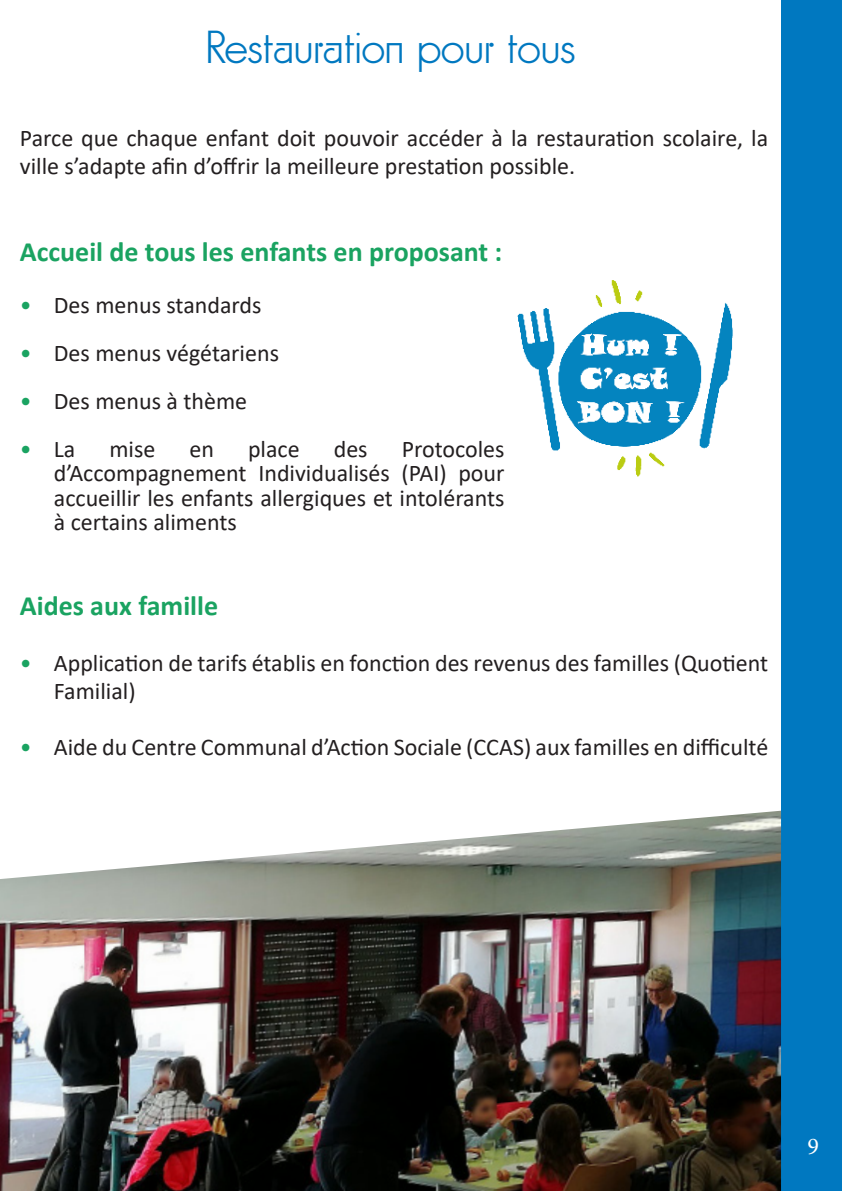
<style>
.page{position:relative;width:842px;height:1191px;background:#fff}
.page>*{position:absolute;margin:0;border:0;box-sizing:border-box;transform-origin:0 0}
.t1{font:300 44px "Futura Classic W01";color:#0078c0}
.t2{font:700 28px "Calibri";color:#1aa361}
.t3{font:24px/24px "Calibri";color:#231f20}
.t4{font:24px "Minion Pro";color:#fff}
.s1{color:#1aa361}
</style>
<div class="page">
<div style="left:781px;top:0;width:61px;height:1191px;background:#0078c0"></div>
<img style="left:1px;top:810px;width:780px;height:381px">
<img style="left:517px;top:280px;width:216px;height:197px">
<img style="left:0;top:879px;width:1px;height:312px">
<p class="t1" style="left:206px;top:21px;width:370px">Restauration pour tous</p>
<p class="t3" style="left:20px;top:123px;width:750px;line-height:28px">Parce que chaque enfant doit pouvoir accéder à la restauration scolaire, la ville s’adapte afin d’offrir la meilleure prestation possible.</p>
<p class="t2" style="left:20px;top:232px;width:484px">Accueil de tous les enfants en proposant :</p>
<p class="t3" style="left:20px;top:293px;width:243px"><span class="s1">•</span> Des menus standards</p>
<p class="t3" style="left:20px;top:341px;width:261px"><span class="s1">•</span> Des menus végétariens</p>
<p class="t3" style="left:20px;top:389px;width:229px"><span class="s1">•</span> Des menus à thème</p>
<p class="t3" style="left:20px;top:437px;width:57px"><span class="s1">•</span> La</p>
<p class="t3" style="left:109px;top:437px;width:48px">mise</p>
<p class="t3" style="left:189px;top:437px;width:26px">en</p>
<p class="t3" style="left:248px;top:437px;width:53px">place</p>
<p class="t3" style="left:334px;top:437px;width:35px">des</p>
<p class="t3" style="left:54px;top:437px;width:452px;text-align:justify;text-indent:348px">Protocoles d’Accompagnement Individualisés (PAI) pour accueillir les enfants allergiques et intolérants à certains aliments</p>
<p class="t2" style="left:20px;top:586px;width:200px">Aides aux famille</p>
<p class="t3" style="left:54px;top:649px;width:716px;line-height:28px;text-indent:-34px"><span class="s1">•</span> Application de tarifs établis en fonction des revenus des familles (Quotient<br>Familial)</p>
<p class="t3" style="left:20px;top:735px;width:750px"><span class="s1">•</span> Aide du Centre Communal d’Action Sociale (CCAS) aux familles en difficulté</p>
<p class="t4" style="left:807px;top:1130px;width:13px">9</p>
</div>
